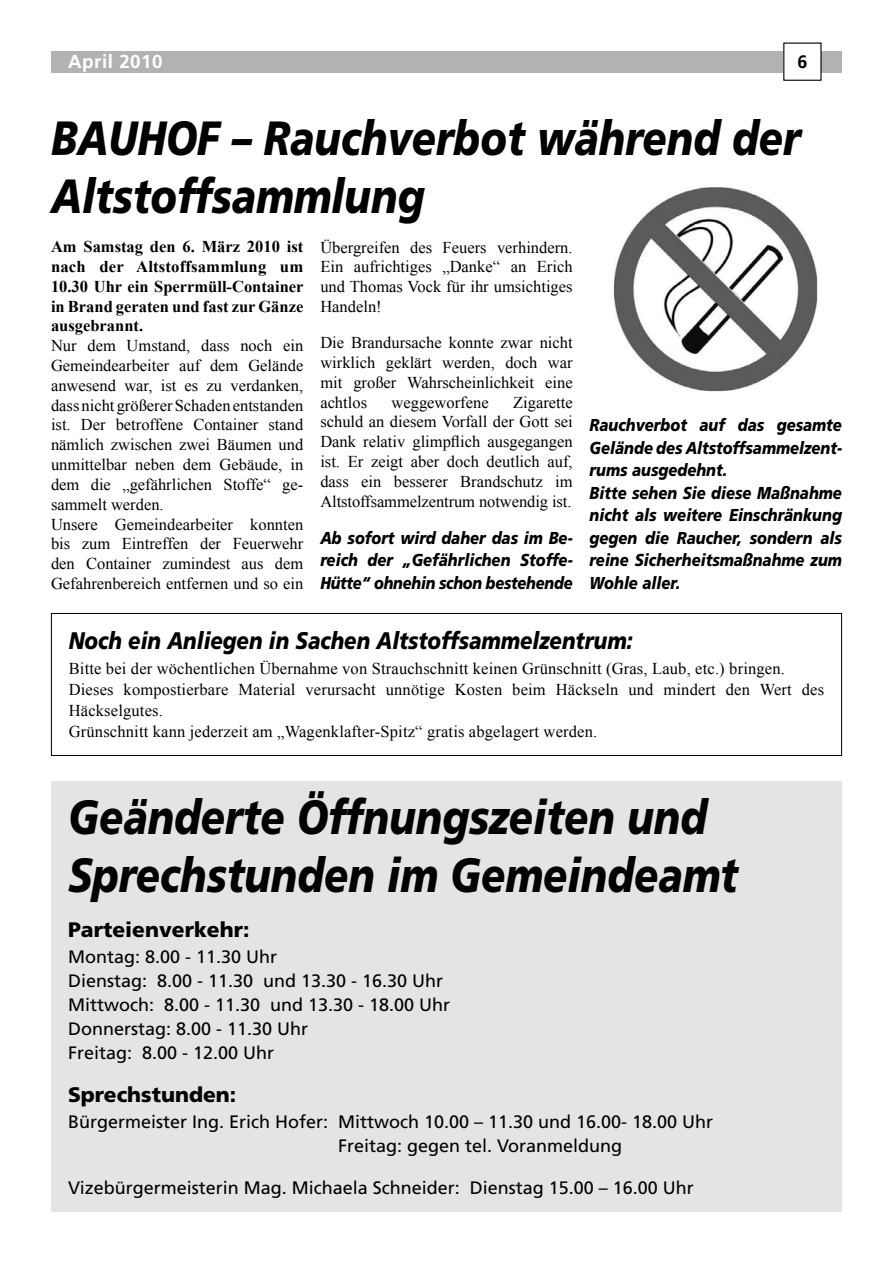
<style>
.page{position:relative;width:893px;height:1263px;background:#fff}
.page>*{position:absolute;margin:0;border:0;box-sizing:border-box;transform-origin:0 0}
.t1{font:italic 900 48px/57.6px "Frutiger";color:#000;scale:.83 1}
.t2{font:italic 900 24px "Frutiger";color:#000;scale:.85 1}
.t3{font:900 21px "Frutiger";color:#000}
.t4{font:700 18.75px "Frutiger";letter-spacing:.03em;color:#fff}
.t5{font:18px/24px "Frutiger";color:#000}
.t6{font:italic 900 17.25px/22.5px "Frutiger";color:#000;text-align:justify;scale:.86 1}
.t7{font:16.5px/19.8px "Times New Roman";color:#000;text-align:justify}
.t8{font:700 16.5px/19.8px "Times New Roman";color:#000;text-align:justify}
</style>
<div class="page">
<div style="left:51px;top:51px;width:791px;height:21px;background:#b1b2b4"></div>
<div style="left:784px;top:43px;width:37px;height:37px;background:#fff"></div>
<div style="left:51px;top:613px;width:791px;height:143px;border:1px solid #000"></div>
<img style="left:613px;top:187px;width:205px;height:205px">
<div style="left:51px;top:781px;width:791px;height:431px;background:#e3e4e4"></div>
<p class="t4" style="left:68px;top:51px;width:96px">April 2010</p>
<h1 class="t1" style="left:51px;top:110px;width:905px">BAUHOF – Rauchverbot während der<br>Altstoffsammlung</h1>
<p class="t8" style="left:51px;top:237px;width:254px">Am Samstag den 6. März 2010 ist nach der Altstoffsammlung um 10.30 Uhr ein Sperrmüll-Container in Brand geraten und fast zur Gänze ausgebrannt.</p>
<p class="t7" style="left:51px;top:336px;width:254px;text-align:left">Nur dem Umstand, dass noch ein Gemeindearbeiter auf dem Gelände anwesend war, ist es zu verdanken, dass nicht größerer Schaden entstanden ist. Der betroffene Container stand nämlich zwischen zwei Bäumen und unmittelbar neben dem Gebäude, in dem die „gefährlichen Stoffe“ ge&shy;sammelt werden.<br>Unsere Gemeindearbeiter konnten bis zum Eintreffen der Feuerwehr den Container zumindest aus dem Gefahrenbereich entfernen und so ein</p>
<p class="t7" style="left:320px;top:237px;width:254px">Übergreifen des Feuers verhindern.<br>Ein aufrichtiges „Danke“ an Erich und Thomas Vock für ihr umsichtiges Handeln!</p>
<p class="t7" style="left:320px;top:333px;width:254px">Die Brandursache konnte zwar nicht wirklich geklärt werden, doch war mit großer Wahrscheinlichkeit eine achtlos</p>
<p class="t7" style="left:320px;top:392px;width:254px;text-indent:193px">Zigarette schuld an diesem Vorfall der Gott sei Dank relativ glimpflich ausgegangen ist. Er zeigt aber doch deutlich auf, dass ein besserer Brandschutz im Altstoffsammelzentrum notwendig ist.</p>
<p class="t6" style="left:320px;top:527px;width:295px">Ab sofort wird daher das im Be&shy;reich der „Gefährlichen Stoffe-Hütte“ ohnehin schon bestehende</p>
<p class="t7" style="left:391px;top:392px;width:99px">weggeworfene</p>
<p class="t6" style="left:590px;top:414px;width:295px;text-align:left">Rauchverbot auf das gesamte<br>Gelände des Altstoffsammelzent&shy;rums ausgedehnt.<br>Bitte sehen Sie diese Maßnahme nicht als weitere Einschränkung gegen die Raucher, sondern als reine Sicherheitsmaßnahme zum<br>Wohle aller.</p>
<h2 class="t2" style="left:69px;top:626px;width:665px">Noch ein Anliegen in Sachen Altstoffsammelzentrum:</h2>
<p class="t7" style="left:69px;top:658px;width:757px;line-height:21px;text-align:left">Bitte bei der wöchentlichen Übernahme von Strauchschnitt keinen Grünschnitt (Gras, Laub, etc.) bringen.<br>Dieses kompostierbare Material verursacht unnötige Kosten beim Häckseln und mindert den Wert des Häckselgutes.<br>Grünschnitt kann jederzeit am „Wagenklafter-Spitz“ gratis abgelagert werden.</p>
<h1 class="t1" style="left:68px;top:788px;width:809px">Geänderte Öffnungszeiten und<br>Sprechstunden im Gemeindeamt</h1>
<p class="t3" style="left:68px;top:917px;width:183px">Parteienverkehr:</p>
<p class="t5" style="left:68px;top:944px;width:384px">Montag: 8.00 - 11.30 Uhr<br>Dienstag: 8.00 - 11.30 und 13.30 - 16.30 Uhr<br>Mittwoch: 8.00 - 11.30 und 13.30 - 18.00 Uhr<br>Donnerstag: 8.00 - 11.30 Uhr<br>Freitag: 8.00 - 12.00 Uhr</p>
<p class="t3" style="left:68px;top:1082px;width:170px">Sprechstunden:</p>
<p class="t5" style="left:338px;top:1109px;width:377px;text-indent:-270px">Bürgermeister Ing. Erich Hofer: Mittwoch 10.00 – 11.30 und 16.00- 18.00 Uhr<br>Freitag: gegen tel. Voranmeldung</p>
<p class="t5" style="left:68px;top:1175px;width:627px">Vizebürgermeisterin Mag. Michaela Schneider: Dienstag 15.00 – 16.00 Uhr</p>
</div>
